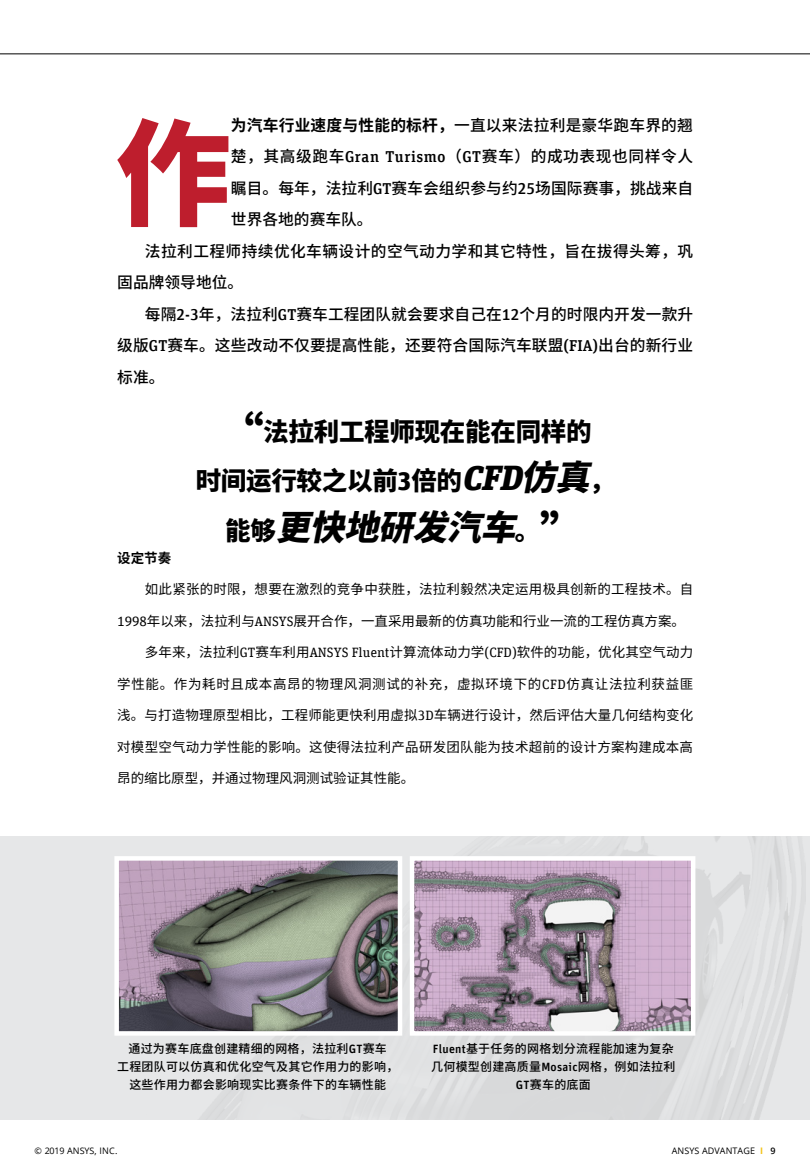
<style>
.page{position:relative;width:810px;height:1175px;background:#fff}
.page>*{position:absolute;margin:0;border:0;box-sizing:border-box;transform-origin:0 0}
.t1{font:900 115.35px "Noto Sans Hans";color:#be1e2d}
.t2{font:italic 900 34.5px "Noto Sans Hans";color:#000}
.t3{font:900 25.5px/49.5px "Noto Sans Hans";letter-spacing:-.01em;color:#000;text-align:center}
.t4{font:500 15.75px "Noto Sans Hans";letter-spacing:.005em;color:#000}
.t5{font:500 15.75px "Noto Sans Hans";letter-spacing:.035em;color:#000}
.t6{font:500 15.75px "Noto Sans Hans";letter-spacing:.025em;color:#000}
.t7{font:13.5px "Noto Sans Hans";letter-spacing:.015em;color:#000}
.t8{font:13.5px "Noto Sans Hans";letter-spacing:.05em;color:#000}
.t9{font:700 13.5px "Noto Sans Hans";color:#000}
.t10{font:500 12px/18px "Noto Sans Hans";letter-spacing:.02em;color:#000;text-align:center}
.t11{font:9px "Open Sans";letter-spacing:.01em;color:#000}
.s1{font-weight:700}
.s2{font-family:"Unit Slab Offc Pro"}
.s3{font-size:45px}
.s4{font-family:"Unit Slab Offc Pro";font-style:italic;font-size:34.5px}
.s5{font-style:italic;font-size:34.5px}
.s6{font-style:normal;font-size:25.5px}
.s7{font-style:normal;font-size:45px}
.s8{font-family:"Unit Offc Pro"}
.s9{font-weight:700;color:#f3c317}
.s10{font-weight:600}
</style>
<div class="page">
<img style="left:0;top:836px;width:805px;height:283px">
<hr style="left:0;top:53px;width:810px;height:1px;background:#000">
<img style="left:119px;top:861px;width:278px;height:169px">
<div style="left:114px;top:856px;width:288px;height:179px;border:4px solid #fff"></div>
<img style="left:415px;top:861px;width:275px;height:169px">
<div style="left:410px;top:856px;width:285px;height:179px;border:4px solid #fff"></div>
<h1 class="t1" style="left:116px;top:109px;width:117px">作</h1>
<p class="t4" style="left:231px;top:116px;width:464px"><span class="s1">为汽车行业速度与性能的标杆，</span>一直以来法拉利是豪华跑车界的翘</p>
<p class="t5" style="left:231px;top:147px;width:464px">楚，其高级跑车<span class="s2">Gran Turismo</span>（<span class="s2">GT</span>赛车）的成功表现也同样令人</p>
<p class="t4" style="left:231px;top:179px;width:464px">瞩目。每年，法拉利<span class="s2">GT</span>赛车会组织参与约<span class="s2">25</span>场国际赛事，挑战来自</p>
<p class="t4" style="left:231px;top:210px;width:143px">世界各地的赛车队。</p>
<p class="t6" style="left:145px;top:242px;width:550px">法拉利工程师持续优化车辆设计的空气动力学和其它特性，旨在拔得头筹，巩</p>
<p class="t4" style="left:117px;top:273px;width:127px">固品牌领导地位。</p>
<p class="t4" style="left:145px;top:305px;width:550px">每隔<span class="s2">2-3</span>年，法拉利<span class="s2">GT</span>赛车工程团队就会要求自己在<span class="s2">12</span>个月的时限内开发一款升</p>
<p class="t4" style="left:117px;top:336px;width:577px">级版<span class="s2">GT</span>赛车。这些改动不仅要提高性能，还要符合国际汽车联盟<span class="s2">(FIA)</span>出台的新行业</p>
<p class="t4" style="left:117px;top:368px;width:49px">标准。</p>
<h3 class="t3" style="left:196px;top:407px;width:421px"><span class="s3">“</span>法拉利工程师现在能在同样的<br>时间运行较之以前<span class="s2">3</span>倍的<span class="s4">CFD</span><span class="s5">仿真</span>，</h3>
<h2 class="t2" style="left:225px;top:507px;width:361px"><span class="s6">能够</span>更快地研发汽车<span class="s6">。</span> <span class="s7">”</span></h2>
<p class="t9" style="left:117px;top:550px;width:55px">设定节奏</p>
<p class="t7" style="left:145px;top:582px;width:550px">如此紧张的时限，想要在激烈的竞争中获胜，法拉利毅然决定运用极具创新的工程技术。自</p>
<p class="t7" style="left:117px;top:613px;width:569px"><span class="s2">1998</span>年以来，法拉利与<span class="s2">ANSYS</span>展开合作，一直采用最新的仿真功能和行业一流的工程仿真方案。</p>
<p class="t7" style="left:145px;top:645px;width:550px">多年来，法拉利<span class="s2">GT</span>赛车利用<span class="s2">ANSYS Fluent</span>计算流体动力学<span class="s2">(CFD)</span>软件的功能，优化其空气动力</p>
<p class="t8" style="left:117px;top:676px;width:578px">学性能。作为耗时且成本高昂的物理风洞测试的补充，虚拟环境下的<span class="s2">CFD</span>仿真让法拉利获益匪</p>
<p class="t7" style="left:117px;top:708px;width:578px">浅。与打造物理原型相比，工程师能更快利用虚拟<span class="s2">3D</span>车辆进行设计，然后评估大量几何结构变化</p>
<p class="t7" style="left:117px;top:739px;width:577px">对模型空气动力学性能的影响。这使得法拉利产品研发团队能为技术超前的设计方案构建成本高</p>
<p class="t7" style="left:117px;top:771px;width:299px">昂的缩比原型，并通过物理风洞测试验证其性能。</p>
<p class="t10" style="left:117px;top:1039px;width:283px">通过为赛车底盘创建精细的网格，法拉利<span class="s8">GT</span>赛车<br>工程团队可以仿真和优化空气及其它作用力的影响，这些作用力都会影响现实比赛条件下的车辆性能</p>
<p class="t10" style="left:431px;top:1039px;width:246px"><span class="s8">Fluent</span>基于任务的网格划分流程能加速为复杂几何模型创建高质量<span class="s8">Mosaic</span>网格，例如法拉利<br><span class="s8">GT</span>赛车的底面</p>
<p class="t11" style="left:35px;top:1144px;width:84px">© 2019 ANSYS, INC.</p>
<p class="t11" style="left:672px;top:1144px;width:105px">ANSYS ADVANTAGE <span class="s9">I</span> <span class="s10">9</span></p>
</div>
